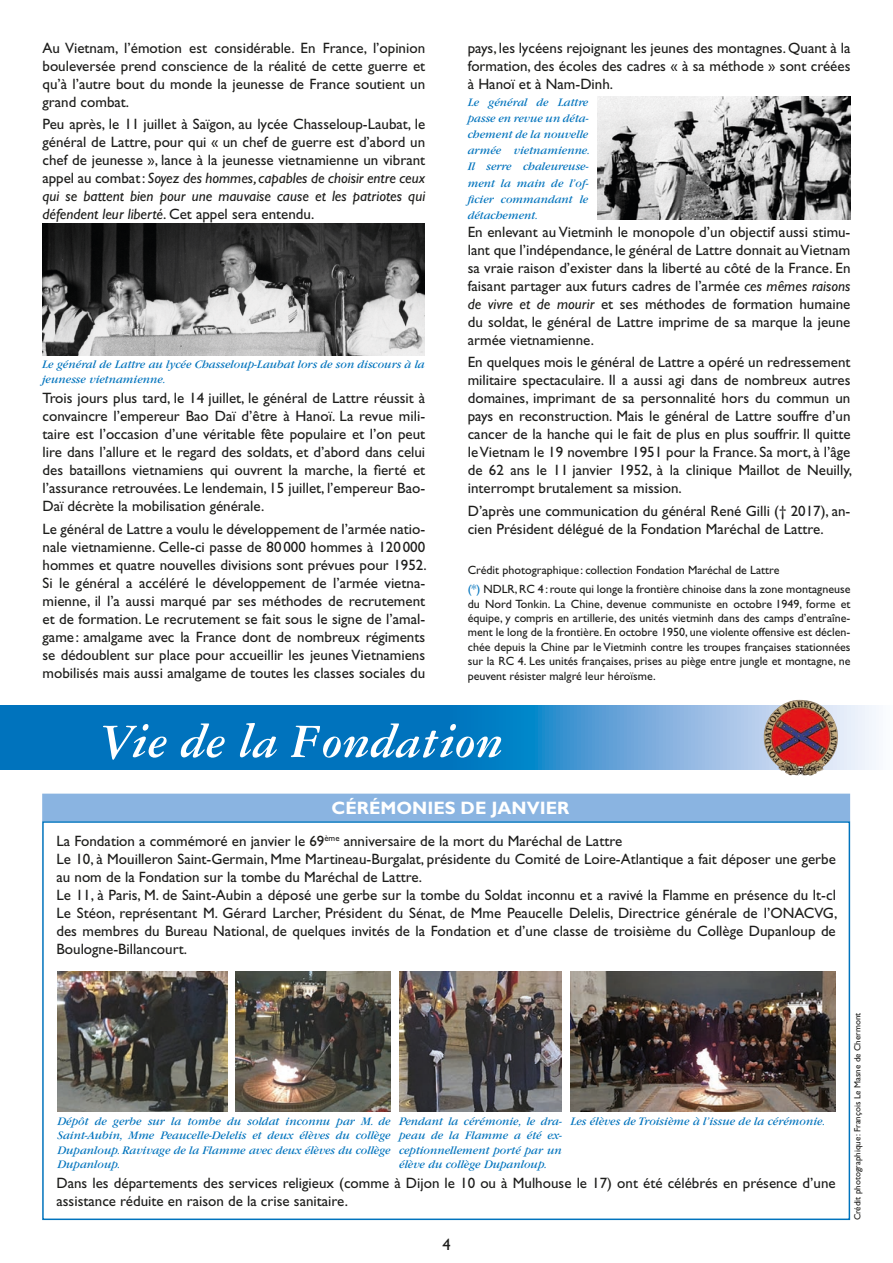
<style>
.page{position:relative;width:893px;height:1263px;background:#fff}
.page>*{position:absolute;margin:0;border:0;box-sizing:border-box;transform-origin:0 0}
.t1{font:italic 700 51px "Garamond Three LT";color:#fff}
.t2{font:700 18px "Gill Sans Std";color:#fff}
.t3{font:16.5px "Gill Sans Std";color:#1d1d1b}
.t4{font:15px/18px "Gill Sans Std";color:#1d1d1b;text-align:justify}
.t5{font:italic 12px/16.2px "Garamond";color:#0073bd;text-align:justify}
.t6{font:12px/14.4px "Gill Sans Std";color:#1d1d1b;text-align:justify}
.t7{font:9px "Gill Sans Std";color:#1d1d1b}
.s1{font-style:italic}
.s2{color:#0073bd}
</style>
<div class="page">
<div style="left:43px;top:794px;width:806px;height:26px;background:#8ab4e1"></div>
<div style="left:42px;top:794px;width:808px;height:27px;border:2px solid #8ab4e1"></div>
<div style="left:42px;top:821px;width:808px;height:399px;border:2px solid #0073bd"></div>
<svg style="left:0;top:706px;width:876px;height:64px;background:#3586c0"></svg>
<img style="left:767px;top:700px;width:33px;height:22px">
<img style="left:236px;top:971px;width:155px;height:141px">
<img style="left:570px;top:971px;width:266px;height:141px">
<img style="left:58px;top:971px;width:170px;height:141px">
<img style="left:399px;top:971px;width:163px;height:141px">
<img style="left:597px;top:97px;width:253px;height:122px">
<img style="left:42px;top:224px;width:383px;height:131px">
<p class="t4" style="left:43px;top:39px;width:384px">Au Vietnam, l’émotion est considérable. En France, l’opinion bouleversée prend conscience de la réalité de cette guerre et qu’à l’autre bout du monde la jeunesse de France soutient un grand combat.</p>
<p class="t4" style="left:43px;top:115px;width:384px">Peu après, le 11 juillet à Saïgon, au lycée Chasseloup-Laubat, le général de Lattre, pour qui « un chef de guerre est d’abord un chef de jeunesse », lance à la jeunesse vietnamienne un vibrant appel au combat: <span class="s1">Soyez des hommes, capables de choisir entre ceux qui se battent bien pour une mauvaise cause et les patriotes qui défendent leur liberté</span>. Cet appel sera entendu.</p>
<p class="t5" style="left:42px;top:358px;width:384px;line-height:14.4px">Le général de Lattre au lycée Chasseloup-Laubat lors de son discours à la jeunesse vietnamienne.</p>
<p class="t4" style="left:43px;top:389px;width:384px">Trois jours plus tard, le 14 juillet, le général de Lattre réussit à convaincre l’empereur Bao Daï d’être à Hanoï. La revue mili&shy;taire est l’occasion d’une véritable fête populaire et l’on peut lire dans l’allure et le regard des soldats, et d’abord dans celui des bataillons vietnamiens qui ouvrent la marche, la fierté et l’assurance retrouvées. Le lendemain, 15 juillet, l’empereur Bao-Daï décrète la mobilisation générale.</p>
<p class="t4" style="left:43px;top:520px;width:386px">Le général de Lattre a voulu le développement de l’armée natio&shy;nale vietnamienne. Celle-ci passe de 80000 hommes à 120000 hommes et quatre nouvelles divisions sont prévues pour 1952.<br>Si le général a accéléré le développement de l’armée vietna&shy;mienne, il l’a aussi marqué par ses méthodes de recrutement et de formation. Le recrutement se fait sous le signe de l’amal&shy;game : amalgame avec la France dont de nombreux régiments se dédoublent sur place pour accueillir les jeunes Vietnamiens mobilisés mais aussi amalgame de toutes les classes sociales du</p>
<p class="t4" style="left:468px;top:39px;width:384px">pays, les lycéens rejoignant les jeunes des montagnes. Quant à la formation, des écoles des cadres « à sa méthode » sont créées à Hanoï et à Nam-Dinh.</p>
<p class="t5" style="left:468px;top:94px;width:124px;text-align:left">Le général de Lattre passe en revue un déta&shy;chement de la nouvelle armée vietnamienne.<br>Il serre chaleureuse&shy;ment la main de l’of&shy;ficier commandant le détachement.</p>
<p class="t4" style="left:468px;top:223px;width:384px">En enlevant au Vietminh le monopole d’un objectif aussi stimu&shy;lant que l’indépendance, le général de Lattre donnait au Vietnam sa vraie raison d’exister dans la liberté au côté de la France. En faisant partager aux futurs cadres de l’armée <span class="s1">ces mêmes raisons de vivre et de mourir</span> et ses méthodes de formation humaine du soldat, le général de Lattre imprime de sa marque la jeune armée vietnamienne.</p>
<p class="t4" style="left:468px;top:353px;width:386px">En quelques mois le général de Lattre a opéré un redressement militaire spectaculaire. Il a aussi agi dans de nombreux autres domaines, imprimant de sa personnalité hors du commun un pays en reconstruction. Mais le général de Lattre souffre d’un cancer de la hanche qui le fait de plus en plus souffrir. Il quitte le Vietnam le 19 novembre 1951 pour la France. Sa mort, à l’âge de 62 ans le 11 janvier 1952, à la clinique Maillot de Neuilly, interrompt brutalement sa mission.</p>
<p class="t4" style="left:468px;top:502px;width:384px">D’après une communication du général René Gilli († 2017), an&shy;cien Président délégué de la Fondation Maréchal de Lattre.</p>
<p class="t6" style="left:468px;top:563px;width:313px">Crédit photographique : collection Fondation Maréchal de Lattre</p>
<p class="t6" style="left:468px;top:582px;width:384px"><span class="s2">(*)</span> NDLR, RC 4: route qui longe la frontière chinoise dans la zone montagneuse du Nord Tonkin. La Chine, devenue communiste en octobre 1949, forme et équipe, y compris en artillerie, des unités vietminh dans des camps d’entraîne&shy;ment le long de la frontière. En octobre 1950, une violente offensive est déclen&shy;chée depuis la Chine par le Vietminh contre les troupes françaises stationnées sur la RC 4. Les unités françaises, prises au piège entre jungle et montagne, ne peuvent résister malgré leur héroïsme.</p>
<p class="t1" style="left:102px;top:713px;width:403px">Vie de la Fondation</p>
<p class="t2" style="left:332px;top:797px;width:239px">CÉRÉMONIES DE JANVIER</p>
<p class="t4" style="left:56px;top:832px;width:567px">La Fondation a commémoré en janvier le 69<sup>ème</sup> anniversaire de la mort du Maréchal de Lattre</p>
<p class="t4" style="left:56px;top:850px;width:781px">Le 10, à Mouilleron Saint-Germain, Mme Martineau-Burgalat, présidente du Comité de Loire-Atlantique a fait déposer une gerbe au nom de la Fondation sur la tombe du Maréchal de Lattre.</p>
<p class="t4" style="left:56px;top:886px;width:782px">Le 11, à Paris, M. de Saint-Aubin a déposé une gerbe sur la tombe du Soldat inconnu et a ravivé la Flamme en présence du lt-cl Le Stéon, représentant M. Gérard Larcher, Président du Sénat, de Mme Peaucelle Delelis, Directrice générale de l’ONACVG, des membres du Bureau National, de quelques invités de la Fondation et d’une classe de troisième du Collège Dupanloup de Boulogne-Billancourt.</p>
<p class="t5" style="left:58px;top:1114px;width:335px;line-height:14.4px">Dépôt de gerbe sur la tombe du soldat inconnu par M. de Saint-Aubin, Mme Peaucelle-Delelis et deux élèves du collège Dupanloup. Ravivage de la Flamme avec deux élèves du collège Dupanloup.</p>
<p class="t5" style="left:399px;top:1113px;width:164px">Pendant la cérémonie, le dra-</p>
<p class="t5" style="left:570px;top:1113px;width:257px">Les élèves de Troisième à l’issue de la cérémonie.</p>
<p class="t5" style="left:399px;top:1129px;width:164px;line-height:14.4px">peau de la Flamme a été ex&shy;ceptionnellement porté par un élève du collège Dupanloup.</p>
<p class="t4" style="left:56px;top:1174px;width:781px">Dans les départements des services religieux (comme à Dijon le 10 ou à Mulhouse le 17) ont été célébrés en présence d’une assistance réduite en raison de la crise sanitaire.</p>
<p class="t3" style="left:442px;top:1235px;width:10px">4</p>
<p class="t7" style="left:852px;top:1220px;width:209px;rotate:-90deg">Crédit photographique : François Le Masne de Chermont</p>
</div>
